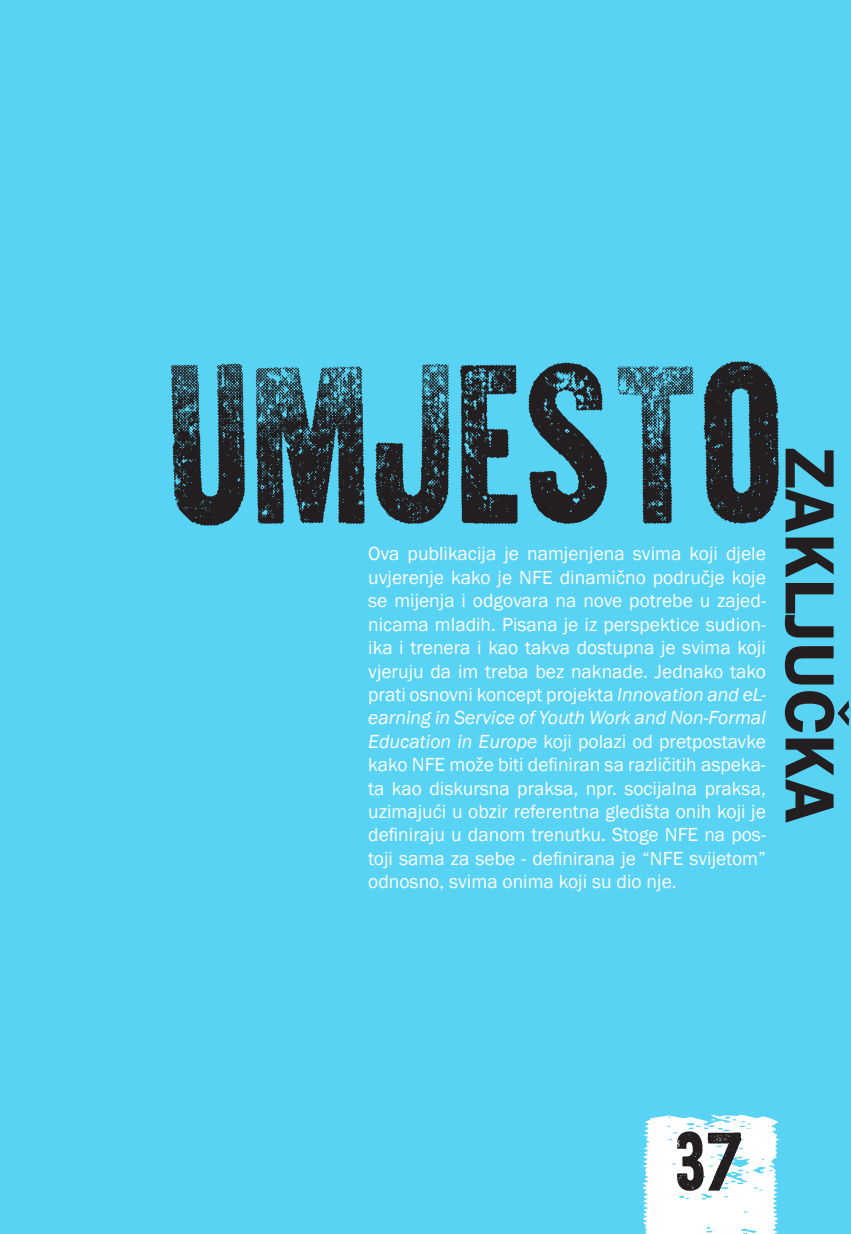
<style>
.page{position:relative;width:851px;height:1234px;background:#fff}
.page>*{position:absolute;margin:0;border:0;box-sizing:border-box;transform-origin:0 0}
.t1{font:195px "Waris Over";color:#231f20}
.t2{font:600 72px "Franklin Gothic";color:#231f20}
.t3{font:72px "Waris Over";color:#231f20}
.t4{font:19.5px/23.4px "Franklin Gothic";color:#fff;text-align:justify}
.s1{font-style:italic}
</style>
<div class="page">
<div style="left:0;top:0;width:850px;height:1233px;background:#59d3f4"></div>
<svg style="left:642px;top:1114px;width:138px;height:119px;background:#e9f9fd"></svg>
<h1 class="t1" style="left:167px;top:358px;width:620px">UMJESTO</h1>
<h2 class="t2" style="left:853px;top:447px;width:377px;rotate:90deg">ZAKLJUČKA</h2>
<p class="t4" style="left:368px;top:542px;width:399px">Ova publikacija je namjenjena svima koji djele uvjerenje kako je NFE dinamično područje koje se mijenja i odgovara na nove potrebe u zajed&shy;nicama mladih. Pisana je iz perspektice sudion&shy;ika i trenera i kao takva dostupna je svima koji vjeruju da im treba bez naknade. Jednako tako prati osnovni koncept projekta <span class="s1">Innovation and eL&shy;earning in Service of Youth Work and Non-Formal Education in Europe</span> koji polazi od pretpostavke kako NFE može biti definiran sa različitih aspeka&shy;ta kao diskursna praksa, npr. socijalna praksa, uzimajući u obzir referentna gledišta onih koji je definiraju u danom trenutku. Stoge NFE na pos&shy;toji sama za sebe - definirana je “NFE svijetom” odnosno, svima onima koji su dio nje.</p>
<h2 class="t3" style="left:675px;top:1129px;width:69px">37</h2>
</div>
